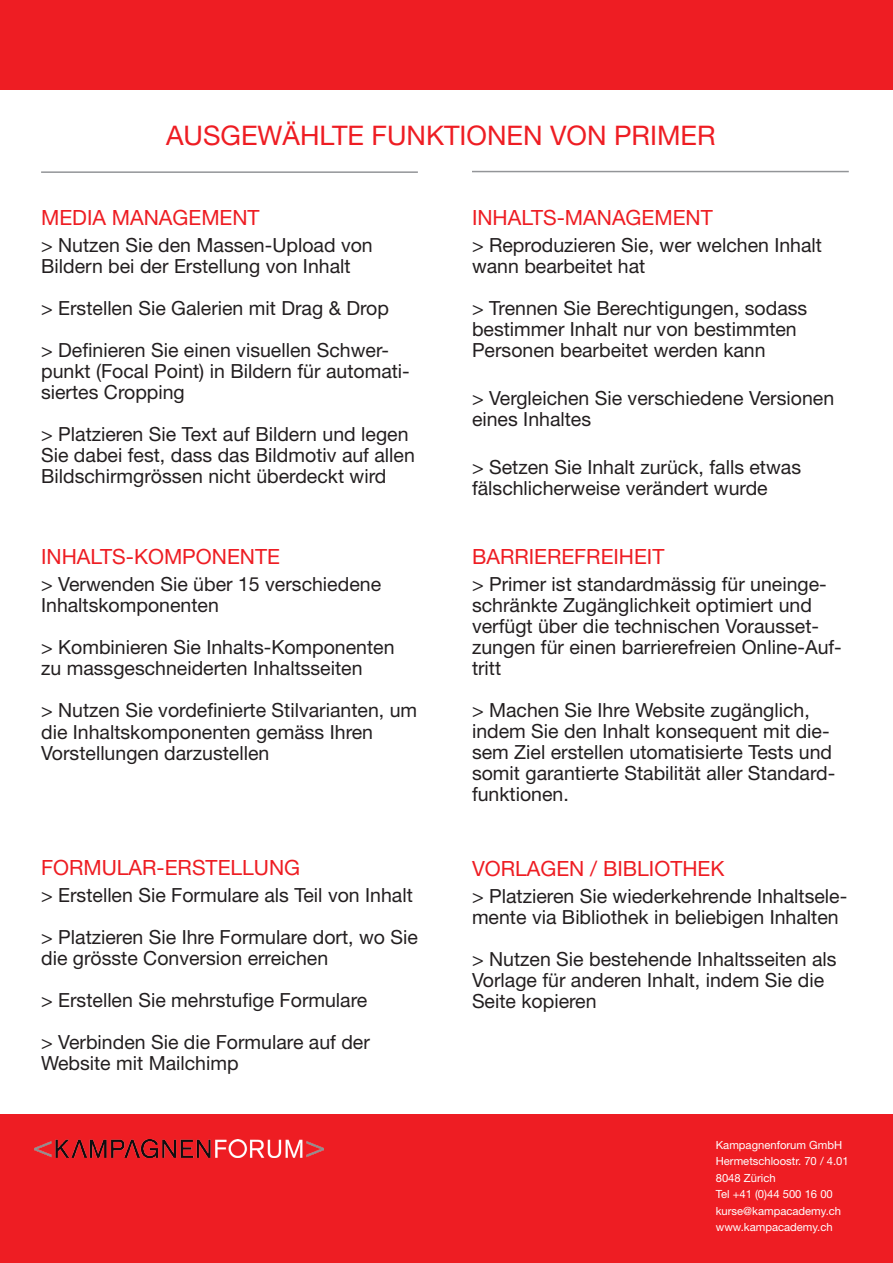
<style>
.page{position:relative;width:893px;height:1263px;background:#fff}
.page>*{position:absolute;margin:0;border:0;box-sizing:border-box;transform-origin:0 0}
.t1{font:27px "Helvetica Neue";color:#ee1d23}
.t2{font:21px "Helvetica Neue";color:#ee1d23}
.t3{font:19.5px/21px "Helvetica Neue";color:#231f20}
.t4{font:11.25px "Helvetica Neue";color:#fff}
</style>
<div class="page">
<div style="left:0;top:1114px;width:893px;height:149px;background:#ee1d23"></div>
<img style="left:34px;top:1140px;width:289px;height:18px">
<div style="left:0;top:0;width:893px;height:89px;background:#ee1d23"></div>
<hr style="left:472px;top:171px;width:377px;height:1px;background:#939598">
<hr style="left:41px;top:171px;width:377px;height:2px;background:#939598">
<p class="t1" style="left:166px;top:119px;width:551px">AUSGEWÄHLTE FUNKTIONEN VON PRIMER</p>
<p class="t2" style="left:41px;top:205px;width:220px">MEDIA MANAGEMENT</p>
<p class="t3" style="left:41px;top:235px;width:333px">&gt; Nutzen Sie den Massen-Upload von<br>Bildern bei der Erstellung von Inhalt</p>
<p class="t3" style="left:41px;top:287px;width:349px;line-height:42px">&gt; Erstellen Sie Galerien mit Drag &amp; Drop &gt; Definieren Sie einen visuellen Schwer-</p>
<p class="t3" style="left:41px;top:361px;width:370px">punkt (Focal Point) in Bildern für automati&shy;siertes Cropping</p>
<p class="t3" style="left:41px;top:424px;width:375px">&gt; Platzieren Sie Text auf Bildern und legen<br>Sie dabei fest, dass das Bildmotiv auf allen<br>Bildschirmgrössen nicht überdeckt wird</p>
<p class="t2" style="left:41px;top:544px;width:240px">INHALTS-KOMPONENTE</p>
<p class="t3" style="left:41px;top:574px;width:342px">&gt; Verwenden Sie über 15 verschiedene<br>Inhaltskomponenten</p>
<p class="t3" style="left:41px;top:637px;width:355px">&gt; Kombinieren Sie Inhalts-Komponenten zu massgeschneiderten Inhaltsseiten</p>
<p class="t3" style="left:41px;top:700px;width:378px">&gt; Nutzen Sie vordefinierte Stilvarianten, um die Inhaltskomponenten gemäss Ihren<br>Vorstellungen darzustellen</p>
<p class="t2" style="left:41px;top:855px;width:261px">FORMULAR-ERSTELLUNG</p>
<p class="t3" style="left:41px;top:874px;width:378px;line-height:42px">&gt; Erstellen Sie Formulare als Teil von Inhalt &gt; Platzieren Sie Ihre Formulare dort, wo Sie</p>
<p class="t3" style="left:41px;top:937px;width:330px;line-height:42px">die grösste Conversion erreichen<br>&gt; Erstellen Sie mehrstufige Formulare &gt; Verbinden Sie die Formulare auf der</p>
<p class="t3" style="left:41px;top:1052px;width:199px">Website mit Mailchimp</p>
<p class="t2" style="left:472px;top:205px;width:242px">INHALTS-MANAGEMENT</p>
<p class="t3" style="left:472px;top:234px;width:352px">&gt; Reproduzieren Sie, wer welchen Inhalt wann bearbeitet hat</p>
<p class="t3" style="left:472px;top:297px;width:337px">&gt; Trennen Sie Berechtigungen, sodass bestimmer Inhalt nur von bestimmten<br>Personen bearbeitet werden kann</p>
<p class="t3" style="left:472px;top:387px;width:364px">&gt; Vergleichen Sie verschiedene Versionen eines Inhaltes</p>
<p class="t3" style="left:472px;top:456px;width:331px">&gt; Setzen Sie Inhalt zurück, falls etwas fälschlicherweise verändert wurde</p>
<p class="t2" style="left:472px;top:544px;width:194px">BARRIEREFREIHEIT</p>
<p class="t3" style="left:472px;top:573px;width:371px">&gt; Primer ist standardmässig für uneinge&shy;schränkte Zugänglichkeit optimiert und verfügt über die technischen Vorausset&shy;zungen für einen barrierefreien Online-Auf&shy;tritt</p>
<p class="t3" style="left:472px;top:699px;width:365px">&gt; Machen Sie Ihre Website zugänglich, indem Sie den Inhalt konsequent mit die&shy;sem Ziel erstellen utomatisierte Tests und somit garantierte Stabilität aller Standard&shy;funktionen.</p>
<p class="t2" style="left:472px;top:856px;width:254px">VORLAGEN / BIBLIOTHEK</p>
<p class="t3" style="left:472px;top:885px;width:377px">&gt; Platzieren Sie wiederkehrende Inhaltsele&shy;mente via Bibliothek in beliebigen Inhalten</p>
<p class="t3" style="left:472px;top:948px;width:366px">&gt; Nutzen Sie bestehende Inhaltsseiten als<br>Vorlage für anderen Inhalt, indem Sie die<br>Seite kopieren</p>
<p class="t4" style="left:716px;top:1138px;width:128px">Kampagnenforum GmbH</p>
<p class="t4" style="left:716px;top:1154px;width:134px">Hermetschloostr. 70 / 4.01</p>
<p class="t4" style="left:716px;top:1171px;width:61px">8048 Zürich</p>
<p class="t4" style="left:716px;top:1187px;width:119px">Tel +41 (0)44 500 16 00</p>
<p class="t4" style="left:716px;top:1204px;width:127px">kurse@kampacademy.ch</p>
<p class="t4" style="left:716px;top:1220px;width:118px">www.kampacademy.ch</p>
</div>
